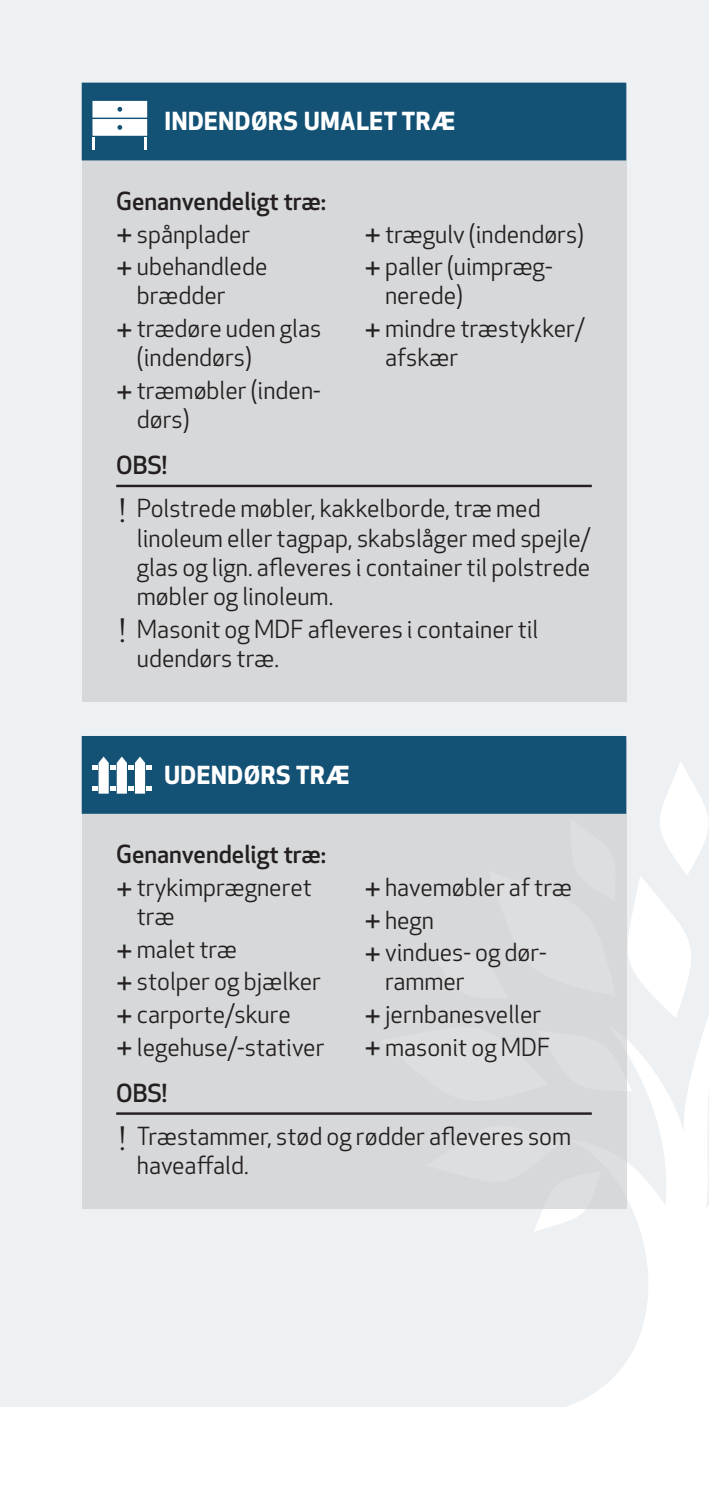
<style>
.page{position:relative;width:709px;height:1489px;background:#fff}
.page>*{position:absolute;margin:0;border:0;box-sizing:border-box;transform-origin:0 0}
.t1{font:24.25px/32.5px "Apex New";color:#231f20}
.t2{font:500 24.25px/32.5px "Apex New";color:#231f20}
.t3{font:700 24.25px "Apex New";letter-spacing:.025em;color:#fff}
.s1{font-weight:500}
.s2{font-size:34px}
.s3{font-size:31.5px}
.s4{font-weight:400;font-size:34px}
.s5{font-weight:400}
</style>
<div class="page">
<div style="left:0;top:0;width:709px;height:1406px;background:#eef1f4"></div>
<svg style="left:379px;top:761px;width:329px;height:470px"></svg>
<svg style="left:541px;top:960px;width:168px;height:447px"></svg>
<div style="left:82px;top:85px;width:544px;height:616px;background:#d6d8da"></div>
<div style="left:82px;top:83px;width:544px;height:77px;background:#135175"></div>
<hr style="left:116px;top:484px;width:476px;height:3px;background:#231f20">
<div style="left:82px;top:738px;width:544px;height:470px;background:#d6d8da"></div>
<div style="left:82px;top:736px;width:544px;height:77px;background:#135175"></div>
<hr style="left:116px;top:1112px;width:476px;height:2px;background:#231f20">
<hr style="left:0;top:859px;width:1px;height:77px;background:#135175">
<hr style="left:0;top:80px;width:1px;height:78px;background:#135175">
<svg style="left:92px;top:756px;width:60px;height:37px"></svg>
<svg style="left:92px;top:101px;width:55px;height:49px"></svg>
<p class="t3" style="left:164px;top:104px;width:292px">INDENDØRS UMALET TRÆ</p>
<p class="t1" style="left:116px;top:185px;width:211px"><span class="s1">Genanvendeligt træ: </span><span class="s2">+</span> spånplader<br><span class="s2">+</span> ubehandlede</p>
<p class="t1" style="left:116px;top:279px;width:206px;text-indent:21px">brædder<br><span class="s2">+</span> trædøre uden glas</p>
<p class="t1" style="left:116px;top:341px;width:206px;text-indent:21px">(indendørs)<br><span class="s2">+</span> træmøbler (inden-</p>
<p class="t1" style="left:137px;top:403px;width:54px">dørs)</p>
<p class="t1" style="left:364px;top:217px;width:221px"><span class="s2">+</span> trægulv (indendørs) <span class="s2">+</span> paller (uimpræg-</p>
<p class="t1" style="left:364px;top:279px;width:222px;text-indent:21px">nerede)<br><span class="s2">+</span> mindre træstykker/</p>
<p class="t1" style="left:385px;top:341px;width:75px">afskær</p>
<p class="t1" style="left:116px;top:444px;width:426px;line-height:43px"><span class="s1">OBS!<br></span><span class="s3">!</span> Polstrede møbler, kakkelborde, træ med</p>
<p class="t1" style="left:137px;top:523px;width:455px;line-height:29.2px;text-align:justify">linoleum eller tagpap, skabslåger med spejle/ glas og lign. afleveres i container til polstrede møbler og linoleum.</p>
<p class="t1" style="left:137px;top:614px;width:403px;line-height:29.2px;text-indent:-17px"><span class="s3">!</span> Masonit og MDF afleveres i container til udendørs træ.</p>
<p class="t3" style="left:164px;top:757px;width:186px">UDENDØRS TRÆ</p>
<p class="t2" style="left:116px;top:837px;width:211px">Genanvendeligt træ: <span class="s4">+</span> <span class="s5">trykimprægneret</span></p>
<p class="t1" style="left:116px;top:900px;width:210px;text-indent:21px">træ<br><span class="s2">+</span> malet træ<br><span class="s2">+</span> stolper og bjælker <span class="s2">+</span> carporte/skure<br><span class="s2">+</span> legehuse/-stativer</p>
<p class="t1" style="left:364px;top:870px;width:209px"><span class="s2">+</span> havemøbler af træ <span class="s2">+</span> hegn<br><span class="s2">+</span> vindues- og dør-</p>
<p class="t1" style="left:364px;top:965px;width:188px;text-indent:21px">rammer<br><span class="s2">+</span> jernbanesveller <span class="s2">+</span> masonit og MDF</p>
<p class="t1" style="left:116px;top:1071px;width:456px;line-height:43px"><span class="s1">OBS!<br></span><span class="s3">!</span> Træstammer, stød og rødder afleveres som</p>
<p class="t1" style="left:137px;top:1148px;width:113px">haveaffald.</p>
</div>
